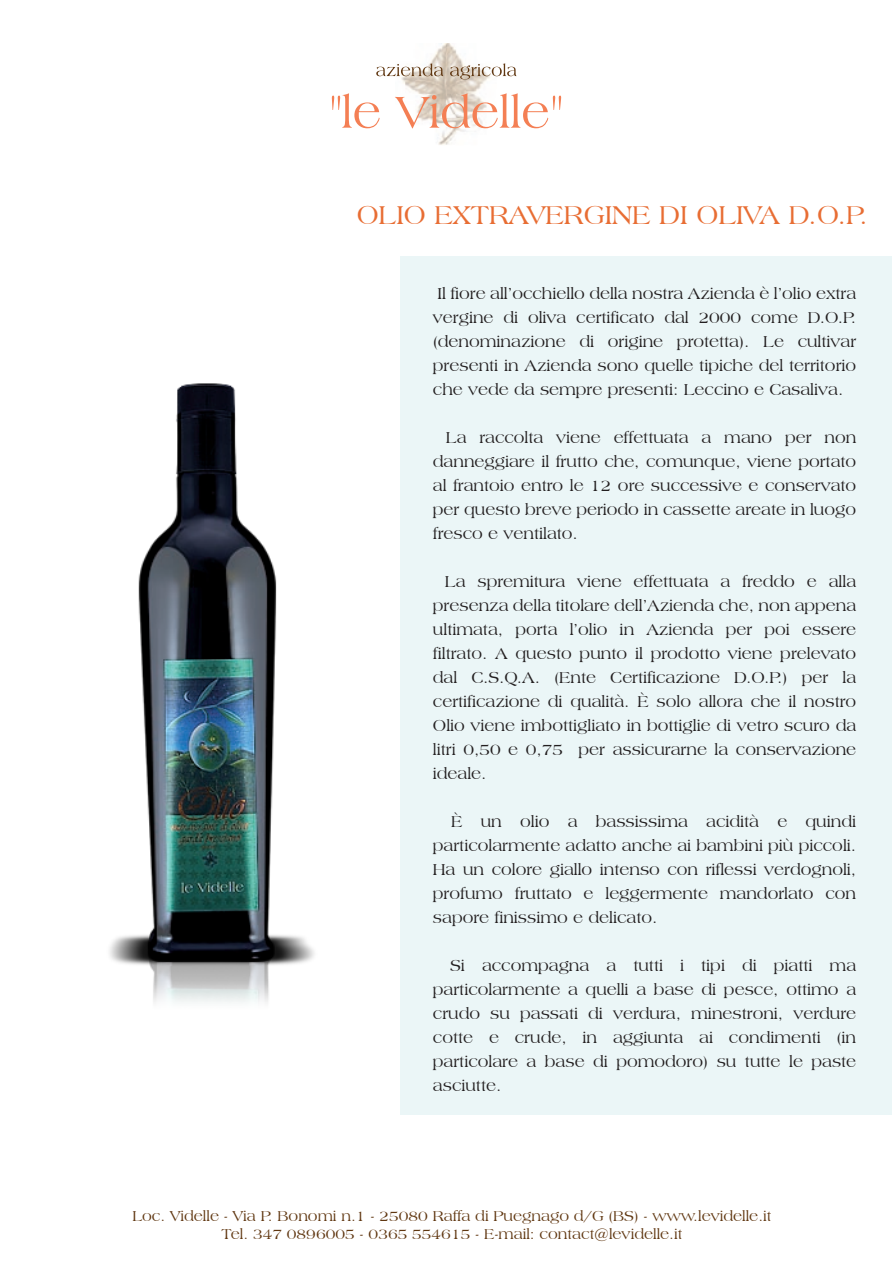
<style>
.page{position:relative;width:893px;height:1263px;background:#fff}
.page>*{position:absolute;margin:0;border:0;box-sizing:border-box;transform-origin:0 0}
.t1{font:27px "Americana BT";color:#e86d33}
.t2{font:16.5px/24px "Americana BT";color:#231f20;text-align:justify}
.t3{font:15px/18px "Americana BT";color:#603711;text-align:center}
</style>
<div class="page">
<img style="left:396px;top:44px;width:91px;height:101px">
<svg style="left:376px;top:63px;width:68px;height:13px"></svg>
<svg style="left:450px;top:63px;width:67px;height:16px"></svg>
<svg style="left:332px;top:93px;width:48px;height:35px"></svg>
<svg style="left:395px;top:93px;width:166px;height:36px"></svg>
<div style="left:400px;top:256px;width:492px;height:859px;background:#ebf6f7"></div>
<img style="left:109px;top:383px;width:206px;height:620px">
<h1 class="t1" style="left:357px;top:200px;width:513px">OLIO EXTRAVERGINE DI OLIVA D.O.P.</h1>
<p class="t2" style="left:433px;top:281px;width:425px">Il fiore all’occhiello della nostra Azienda è l’olio extra vergine di oliva certificato dal 2000 come D.O.P. (denominazione di origine protetta). Le cultivar presenti in Azienda sono quelle tipiche del territorio che vede da sempre presenti: Leccino e Casaliva.</p>
<p class="t2" style="left:433px;top:425px;width:425px;text-indent:13px">La raccolta viene effettuata a mano per non danneggiare il frutto che, comunque, viene portato al frantoio entro le 12 ore successive e conservato per questo breve periodo in cassette areate in luogo fresco e ventilato.</p>
<p class="t2" style="left:433px;top:569px;width:425px;text-indent:12px">La spremitura viene effettuata a freddo e alla presenza della titolare dell’Azienda che, non appena ultimata, porta l’olio in Azienda per poi essere filtrato. A questo punto il prodotto viene prelevato dal C.S.Q.A. (Ente Certificazione D.O.P.) per la certificazione di qualità. È solo allora che il nostro Olio viene imbottigliato in bottiglie di vetro scuro da litri 0,50 e 0,75 per assicurarne la conservazione ideale.</p>
<p class="t2" style="left:433px;top:809px;width:425px;text-indent:18px">È un olio a bassissima acidità e quindi particolarmente adatto anche ai bambini più piccoli.<br>Ha un colore giallo intenso con riflessi verdognoli, profumo fruttato e leggermente mandorlato con sapore finissimo e delicato.</p>
<p class="t2" style="left:433px;top:953px;width:425px;text-indent:17px">Si accompagna a tutti i tipi di piatti ma particolarmente a quelli a base di pesce, ottimo a crudo su passati di verdura, minestroni, verdure cotte e crude, in aggiunta ai condimenti (in particolare a base di pomodoro) su tutte le paste asciutte.</p>
<p class="t3" style="left:132px;top:1207px;width:641px">Loc. Videlle - Via P. Bonomi n.1 - 25080 Raffa di Puegnago d/G (BS) - www.levidelle.it<br>Tel. 347 0896005 - 0365 554615 - E-mail: contact@levidelle.it</p>
</div>
